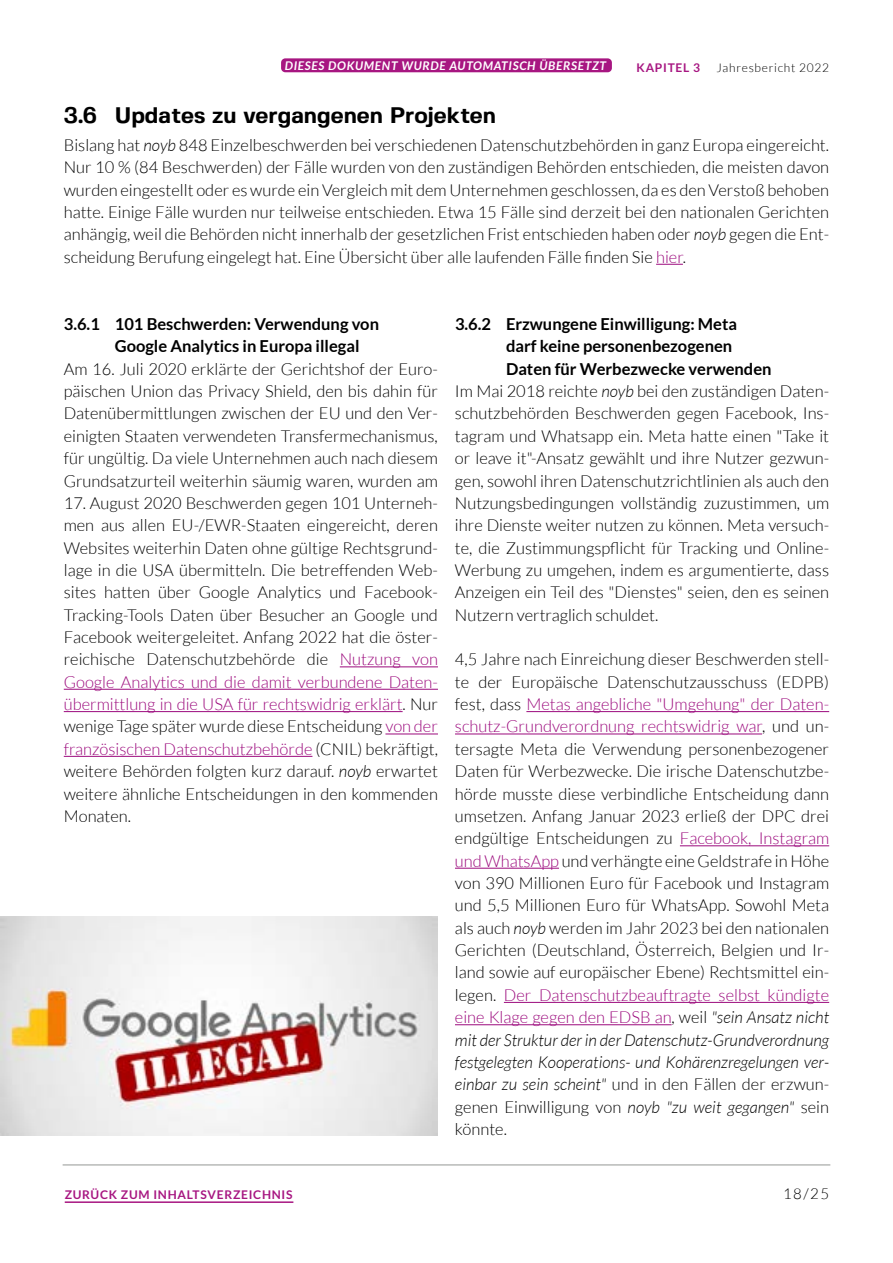
<style>
.page{position:relative;width:893px;height:1263px;background:#fff}
.page>*{position:absolute;margin:0;border:0;box-sizing:border-box;transform-origin:0 0}
.t1{font:700 22.5px "Fivo Sans";color:#000}
.t2{font:300 16.5px/22.4px "Lato";color:#000;text-align:justify}
.t3{font:700 16.5px/22.4px "Lato";color:#000}
.t4{font:300 15px "Lato";color:#000}
.t5{font:italic 700 12px "Lato";letter-spacing:.06em;color:#fff}
.t6{font:700 12px "Lato";letter-spacing:.06em;color:#a71681}
.t7{font:300 12px "Lato";letter-spacing:.06em;color:#000}
.s1{font-style:italic}
.s2{color:#9c0a7d}
</style>
<div class="page">
<hr style="left:63px;top:1164px;width:767px;height:2px;background:#b8bab8">
<div style="left:281px;top:58px;width:331px;height:14px;background:#a71681;border-radius:4px"></div>
<svg style="left:656px;top:264px;width:27px;height:1px"></svg>
<hr style="left:340px;top:666px;width:98px;height:1px;background:#9c0a7d">
<hr style="left:64px;top:689px;width:374px;height:1px;background:#9c0a7d">
<hr style="left:64px;top:711px;width:339px;height:1px;background:#9c0a7d">
<hr style="left:385px;top:734px;width:53px;height:1px;background:#9c0a7d">
<hr style="left:64px;top:756px;width:248px;height:1px;background:#9c0a7d">
<hr style="left:526px;top:711px;width:303px;height:1px;background:#9c0a7d">
<hr style="left:455px;top:734px;width:307px;height:1px;background:#9c0a7d">
<hr style="left:680px;top:845px;width:149px;height:1px;background:#9c0a7d">
<hr style="left:455px;top:868px;width:104px;height:1px;background:#9c0a7d">
<hr style="left:504px;top:1002px;width:325px;height:1px;background:#9c0a7d">
<hr style="left:455px;top:1024px;width:217px;height:1px;background:#9c0a7d">
<img style="left:0;top:916px;width:438px;height:219px">
<hr style="left:65px;top:1201px;width:228px;height:2px;background:#a71681">
<p class="t5" style="left:285px;top:59px;width:323px">DIESES DOKUMENT WURDE AUTOMATISCH ÜBERSETZT</p>
<p class="t6" style="left:637px;top:61px;width:65px">KAPITEL 3</p>
<p class="t7" style="left:716px;top:62px;width:114px">Jahresbericht 2022</p>
<h1 class="t1" style="left:64px;top:102px;width:434px">3.6 Updates zu vergangenen Projekten</h1>
<p class="t2" style="left:64px;top:134px;width:767px">Bislang hat <span class="s1">noyb</span> 848 Einzelbeschwerden bei verschiedenen Datenschutzbehörden in ganz Europa eingereicht.<br>Nur 10 % (84 Beschwerden) der Fälle wurden von den zuständigen Behörden entschieden, die meisten davon wurden eingestellt oder es wurde ein Vergleich mit dem Unternehmen geschlossen, da es den Verstoß behoben hatte. Einige Fälle wurden nur teilweise entschieden. Etwa 15 Fälle sind derzeit bei den nationalen Gerichten anhängig, weil die Behörden nicht innerhalb der gesetzlichen Frist entschieden haben oder <span class="s1">noyb</span> gegen die Ent&shy;scheidung Berufung eingelegt hat. Eine Übersicht über alle laufenden Fälle finden Sie <span class="s2">hier</span>.</p>
<p class="t3" style="left:115px;top:313px;width:266px;text-indent:-51px">3.6.1 101 Beschwerden: Verwendung von<br>Google Analytics in Europa illegal</p>
<p class="t2" style="left:64px;top:358px;width:376px">Am 16. Juli 2020 erklärte der Gerichtshof der Euro&shy;päischen Union das Privacy Shield, den bis dahin für Datenübermittlungen zwischen der EU und den Ver&shy;einigten Staaten verwendeten Transfermechanismus, für ungültig. Da viele Unternehmen auch nach diesem Grundsatzurteil weiterhin säumig waren, wurden am</p>
<p class="t2" style="left:64px;top:492px;width:376px">17. August 2020 Beschwerden gegen 101 Unterneh&shy;men aus allen EU-/EWR-Staaten eingereicht, deren Websites weiterhin Daten ohne gültige Rechtsgrund&shy;lage in die USA übermitteln. Die betreffenden Web&shy;sites hatten über Google Analytics und Facebook-Tracking-Tools Daten über Besucher an Google und Facebook weitergeleitet. Anfang 2022 hat die öster&shy;reichische Datenschutzbehörde die <span class="s2">Nutzung von Google Analytics und die damit verbundene Daten&shy;übermittlung in die USA für rechtswidrig erklärt</span>. Nur wenige Tage später wurde diese Entscheidung <span class="s2">von der französischen Datenschutzbehörde</span> (CNIL) bekräftigt, weitere Behörden folgten kurz darauf. <span class="s1">noyb</span> erwartet weitere ähnliche Entscheidungen in den kommenden Monaten.</p>
<p class="t3" style="left:455px;top:313px;width:284px">3.6.2 Erzwungene Einwilligung: Meta</p>
<p class="t3" style="left:506px;top:335px;width:228px">darf keine personenbezogenen</p>
<p class="t3" style="left:506px;top:357px;width:267px">Daten für Werbezwecke verwenden</p>
<p class="t2" style="left:455px;top:380px;width:376px">Im Mai 2018 reichte <span class="s1">noyb</span> bei den zuständigen Daten-</p>
<p class="t2" style="left:455px;top:402px;width:376px">schutzbehörden Beschwerden gegen Facebook, Ins-</p>
<p class="t2" style="left:455px;top:425px;width:376px">tagram und Whatsapp ein. Meta hatte einen "Take it</p>
<p class="t2" style="left:455px;top:447px;width:376px">or leave it"-Ansatz gewählt und ihre Nutzer gezwun-</p>
<p class="t2" style="left:455px;top:469px;width:376px">gen, sowohl ihren Datenschutzrichtlinien als auch den</p>
<p class="t2" style="left:455px;top:492px;width:376px">Nutzungsbedingungen vollständig zuzustimmen, um</p>
<p class="t2" style="left:455px;top:514px;width:376px">ihre Dienste weiter nutzen zu können. Meta versuch-</p>
<p class="t2" style="left:455px;top:537px;width:376px">te, die Zustimmungspflicht für Tracking und Online-</p>
<p class="t2" style="left:455px;top:559px;width:376px">Werbung zu umgehen, indem es argumentierte, dass</p>
<p class="t2" style="left:455px;top:581px;width:376px">Anzeigen ein Teil des "Dienstes" seien, den es seinen</p>
<p class="t2" style="left:455px;top:604px;width:205px">Nutzern vertraglich schuldet.</p>
<p class="t2" style="left:455px;top:648px;width:376px">4,5 Jahre nach Einreichung dieser Beschwerden stell&shy;te der Europäische Datenschutzausschuss (EDPB) fest, dass <span class="s2">Metas angebliche "Umgehung" der Daten&shy;schutz-Grundverordnung rechtswidrig war</span>, und un&shy;tersagte Meta die Verwendung personenbezogener Daten für Werbezwecke. Die irische Datenschutzbe&shy;hörde musste diese verbindliche Entscheidung dann umsetzen. Anfang Januar 2023 erließ der DPC drei endgültige Entscheidungen zu <span class="s2">Facebook, Instagram und WhatsApp</span> und verhängte eine Geldstrafe in Höhe von 390 Millionen Euro für Facebook und Instagram und 5,5 Millionen Euro für WhatsApp. Sowohl Meta als auch <span class="s1">noyb</span> werden im Jahr 2023 bei den nationalen Gerichten (Deutschland, Österreich, Belgien und Ir&shy;land sowie auf europäischer Ebene) Rechtsmittel ein&shy;legen. <span class="s2">Der Datenschutzbeauftragte selbst kündigte eine Klage gegen den EDSB an</span>, weil <span class="s1">"sein Ansatz nicht mit der Struktur der in der Datenschutz-Grundverordnung festgelegten Kooperations- und Kohärenzregelungen ver&shy;einbar zu sein scheint"</span> und in den Fällen der erzwun&shy;genen Einwilligung von <span class="s1">noyb "zu weit gegangen"</span> sein könnte.</p>
<p class="t6" style="left:65px;top:1188px;width:229px">ZURÜCK ZUM INHALTSVERZEICHNIS</p>
<p class="t4" style="left:783px;top:1186px;width:48px">18/25</p>
</div>
